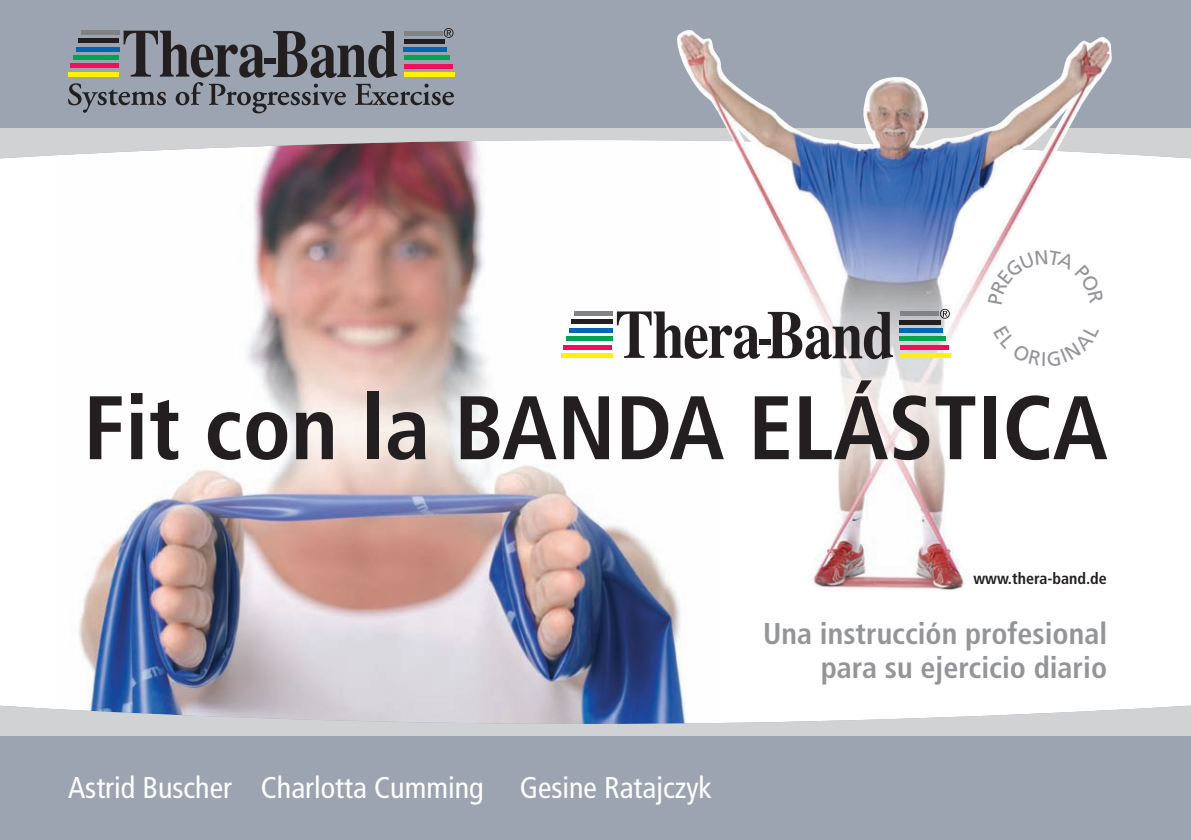
<style>
.page{position:relative;width:1191px;height:840px;background:#fff}
.page>*{position:absolute;margin:0;border:0;box-sizing:border-box;transform-origin:0 0}
.t1{font:700 condensed 90px "Frutiger";color:#231f20}
.t2{font:700 condensed 30px/34px "Frutiger";color:#939598;text-align:right}
.t3{font:condensed 30px "Frutiger";color:#fff}
.t4{font:700 condensed 16px "Frutiger";color:#231f20}
</style>
<div class="page">
<img style="left:78px;top:159px;width:607px;height:545px">
<div style="left:0;top:0;width:1191px;height:159px;background:#9da4b1"></div>
<svg style="left:0;top:128px;width:1191px;height:30px;fill:#d1d2d4"></svg>
<div style="left:404px;top:72px;width:51px;height:5px;background:#fff101"></div>
<svg style="left:68px;top:28px;width:386px;height:85px;background:#7c8087"></svg>
<div style="left:0;top:704px;width:1191px;height:135px;background:#9da4b1"></div>
<svg style="left:0;top:705px;width:1191px;height:30px;fill:#d1d2d4"></svg>
<img style="left:677px;top:30px;width:434px;height:562px">
<hr style="left:561px;top:353px;width:51px;height:4px;background:#fff101">
<div style="left:574px;top:311px;width:38px;height:5px;background:#808285"></div>
<div style="left:571px;top:319px;width:41px;height:5px;background:#231f20"></div>
<hr style="left:569px;top:328px;width:43px;height:4px;background:#0166b3">
<div style="left:566px;top:336px;width:46px;height:5px;background:#00a54f"></div>
<div style="left:563px;top:344px;width:49px;height:5px;background:#ee1059"></div>
<div style="left:900px;top:353px;width:51px;height:5px;background:#fff101"></div>
<div style="left:899px;top:311px;width:39px;height:5px;background:#808285"></div>
<hr style="left:899px;top:320px;width:41px;height:4px;background:#231f20">
<div style="left:899px;top:328px;width:44px;height:5px;background:#0166b3"></div>
<div style="left:899px;top:336px;width:47px;height:5px;background:#00a54f"></div>
<hr style="left:900px;top:345px;width:48px;height:4px;background:#ee1059">
<svg style="left:940px;top:308px;width:9px;height:10px"></svg>
<svg style="left:617px;top:311px;width:143px;height:47px"></svg>
<svg style="left:767px;top:312px;width:126px;height:47px"></svg>
<div style="left:759px;top:339px;width:12px;height:5px;background:#231f20"></div>
<svg style="left:988px;top:249px;width:115px;height:55px"></svg>
<svg style="left:993px;top:324px;width:106px;height:42px"></svg>
<h1 class="t1" style="left:83px;top:391px;width:1026px">Fit con la BANDA ELÁSTICA</h1>
<p class="t4" style="left:973px;top:572px;width:135px">www.thera-band.de</p>
<p class="t3" style="left:68px;top:775px;width:645px">Astrid Buscher Charlotta Cumming Gesine Ratajczyk</p>
<p class="t2" style="left:763px;top:618px;width:345px">Una instrucción profesional para su ejercicio diario</p>
</div>
